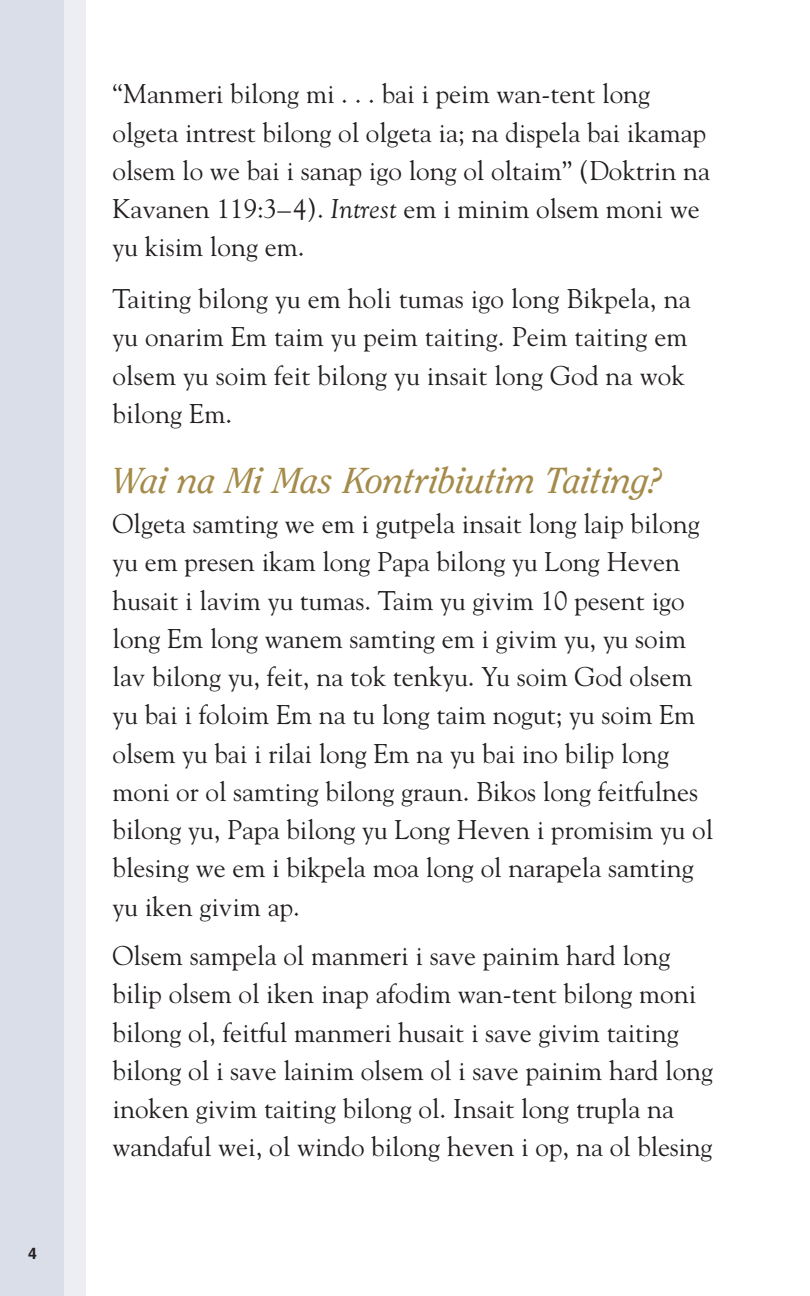
<style>
.page{position:relative;width:810px;height:1296px;background:#fff}
.page>*{position:absolute;margin:0;border:0;box-sizing:border-box;transform-origin:0 0}
.t1{font:italic 36px "Clearfacelds Lat";letter-spacing:-.015em;color:#a48b4a}
.t2{font:27px/38.2px "Goudy Oldstylelds Lat";color:#231f20}
.t3{font:700 15.75px "Helveticalds Lat";color:#231f20}
.s1{font-style:italic}
</style>
<div class="page">
<div style="left:0;top:0;width:85px;height:1296px;background:#dadee8"></div>
<div style="left:64px;top:0;width:21px;height:1296px;background:#eceef3"></div>
<p class="t3" style="left:28px;top:1240px;width:10px">4</p>
<p class="t2" style="left:112px;top:72px;width:599px">“Manmeri bilong mi . . . bai i peim wan-tent long olgeta intrest bilong ol olgeta ia; na dispela bai ikamap olsem lo we bai i sanap igo long ol oltaim” (Doktrin na Kavanen 119:3–4). <span class="s1">Intrest</span> em i minim olsem moni we yu kisim long em.</p>
<p class="t2" style="left:112px;top:277px;width:580px">Taiting bilong yu em holi tumas igo long Bikpela, na yu onarim Em taim yu peim taiting. Peim taiting em olsem yu soim feit bilong yu insait long God na wok bilong Em.</p>
<h1 class="t1" style="left:112px;top:451px;width:552px">Wai na Mi Mas Kontribiutim Taiting?</h1>
<p class="t2" style="left:112px;top:502px;width:602px">Olgeta samting we em i gutpela insait long laip bilong yu em presen ikam long Papa bilong yu Long Heven husait i lavim yu tumas. Taim yu givim 10 pesent igo long Em long wanem samting em i givim yu, yu soim lav bilong yu, feit, na tok tenkyu. Yu soim God olsem yu bai i foloim Em na tu long taim nogut; yu soim Em olsem yu bai i rilai long Em na yu bai ino bilip long moni or ol samting bilong graun. Bikos long feitfulnes bilong yu, Papa bilong yu Long Heven i promisim yu ol blesing we em i bikpela moa long ol narapela samting yu iken givim ap.</p>
<p class="t2" style="left:112px;top:934px;width:602px">Olsem sampela ol manmeri i save painim hard long bilip olsem ol iken inap afodim wan-tent bilong moni bilong ol, feitful manmeri husait i save givim taiting bilong ol i save lainim olsem ol i save painim hard long inoken givim taiting bilong ol. Insait long trupla na wandaful wei, ol windo bilong heven i op, na ol blesing</p>
</div>
